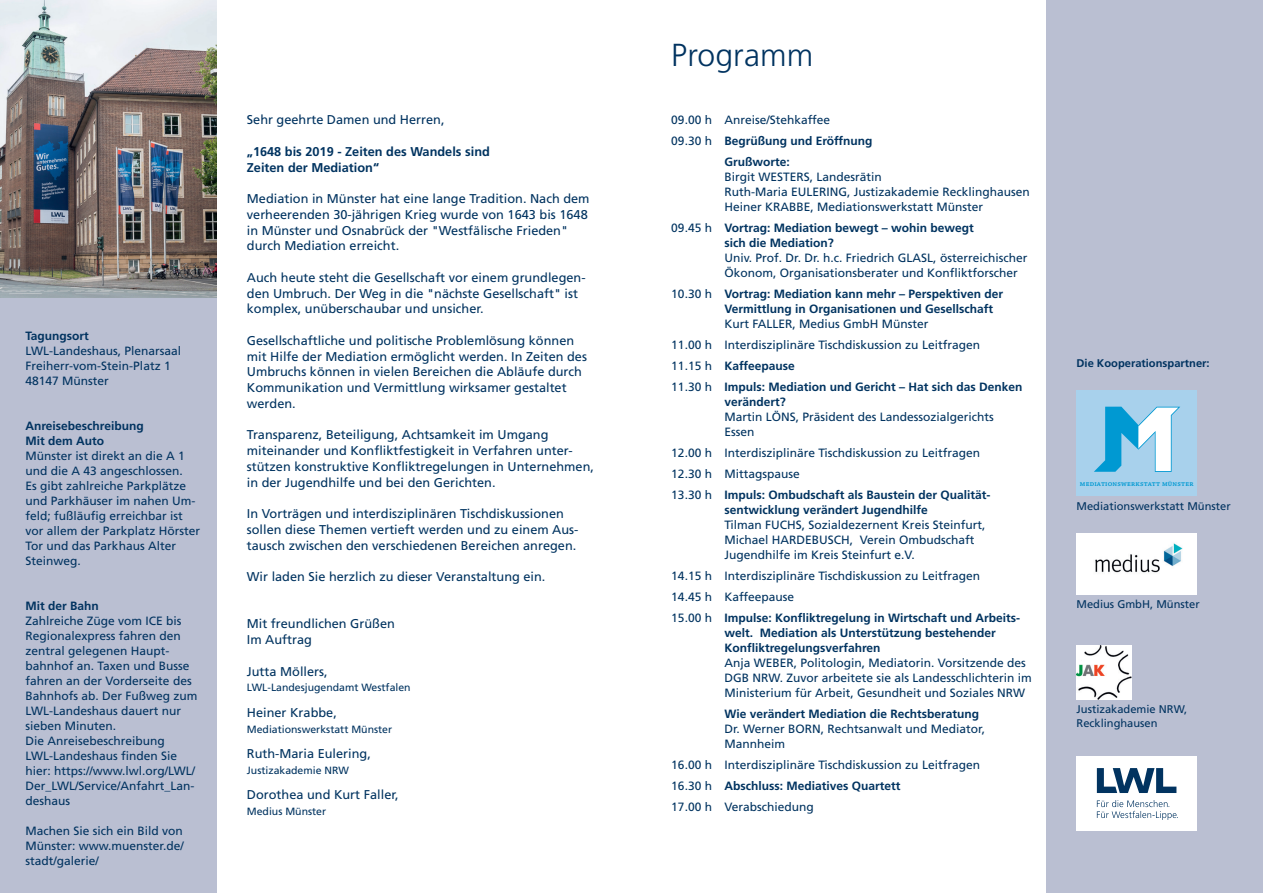
<style>
.page{position:relative;width:1263px;height:893px;background:#fff}
.page>*{position:absolute;margin:0;border:0;box-sizing:border-box;transform-origin:0 0}
.t1{font:300 31.8px "Frutiger LT Std";letter-spacing:.005em;color:#013360}
.t2{font:12.75px/15.8px "Frutiger LT Std";color:#013360}
.t3{font:700 12.75px/15.8px "Frutiger LT Std";color:#013360}
.t4{font:12px/15px "Frutiger LT Std";color:#013360}
.t5{font:700 12px/15px "Frutiger LT Std";color:#013360}
.t6{font:11.1px/14.2px "Frutiger LT Std";color:#013360}
.t7{font:700 11.1px "Frutiger LT Std";color:#013360}
.t8{font:10.5px "Frutiger LT Std";color:#013360}
.t9{font:600 7.5px "Chaparral Pro";letter-spacing:.025em;color:#0099d2}
.s1{font-weight:400}
.s2{font-weight:700}
</style>
<div class="page">
<div style="left:0;top:0;width:216px;height:893px;background:#babfd2"></div>
<img style="left:0;top:0;width:216px;height:298px">
<div style="left:1046px;top:0;width:217px;height:893px;background:#babfd2"></div>
<div style="left:1076px;top:390px;width:121px;height:106px;background:#a8d1ec"></div>
<svg style="left:1094px;top:407px;width:86px;height:65px"></svg>
<img style="left:1076px;top:534px;width:121px;height:60px">
<img style="left:1076px;top:646px;width:55px;height:53px">
<div style="left:1076px;top:756px;width:121px;height:74px;background:#fff"></div>
<svg style="left:1097px;top:768px;width:79px;height:25px"></svg>
<svg style="left:1097px;top:800px;width:81px;height:20px"></svg>
<p class="t5" style="left:26px;top:328px;width:65px">Tagungsort</p>
<p class="t4" style="left:26px;top:343px;width:157px">LWL-Landeshaus, Plenarsaal<br>Freiherr-vom-Stein-Platz 1<br>48147 Münster</p>
<p class="t5" style="left:26px;top:418px;width:120px">Anreisebeschreibung<br>Mit dem Auto</p>
<p class="t4" style="left:26px;top:448px;width:176px">Münster ist direkt an die A 1 und die A 43 angeschlossen.<br>Es gibt zahlreiche Parkplätze und Parkhäuser im nahen Um&shy;feld; fußläufig erreichbar ist vor allem der Parkplatz Hörster<br>Tor und das Parkhaus Alter<br>Steinweg.</p>
<p class="t5" style="left:26px;top:598px;width:75px">Mit der Bahn</p>
<p class="t4" style="left:26px;top:613px;width:174px">Zahlreiche Züge vom ICE bis<br>Regionalexpress fahren den zentral gelegenen Haupt&shy;bahnhof an. Taxen und Busse fahren an der Vorderseite des<br>Bahnhofs ab. Der Fußweg zum<br>LWL-Landeshaus dauert nur sieben Minuten.<br>Die Anreisebeschreibung<br>LWL-Landeshaus finden Sie hier: https://www.lwl.org/LWL/<br>Der_LWL/Service/Anfahrt_Lan&shy;deshaus</p>
<p class="t4" style="left:26px;top:823px;width:160px;text-align:justify">Machen Sie sich ein Bild von Münster: www.muenster.de/ stadt/galerie/</p>
<p class="t2" style="left:247px;top:112px;width:199px">Sehr geehrte Damen und Herren,</p>
<p class="t3" style="left:247px;top:144px;width:245px">„1648 bis 2019 - Zeiten des Wandels sind<br>Zeiten der Mediation“</p>
<p class="t2" style="left:247px;top:191px;width:344px">Mediation in Münster hat eine lange Tradition. Nach dem verheerenden 30-jährigen Krieg wurde von 1643 bis 1648 in Münster und Osnabrück der "Westfälische Frieden" durch Mediation erreicht.</p>
<p class="t2" style="left:247px;top:270px;width:340px">Auch heute steht die Gesellschaft vor einem grundlegen&shy;den Umbruch. Der Weg in die "nächste Gesellschaft" ist komplex, unüberschaubar und unsicher.</p>
<p class="t2" style="left:247px;top:333px;width:342px">Gesellschaftliche und politische Problemlösung können mit Hilfe der Mediation ermöglicht werden. In Zeiten des Umbruchs können in vielen Bereichen die Abläufe durch Kommunikation und Vermittlung wirksamer gestaltet werden.</p>
<p class="t2" style="left:247px;top:427px;width:349px">Transparenz, Beteiligung, Achtsamkeit im Umgang miteinander und Konfliktfestigkeit in Verfahren unter&shy;stützen konstruktive Konfliktregelungen in Unternehmen, in der Jugendhilfe und bei den Gerichten.</p>
<p class="t2" style="left:247px;top:506px;width:333px">In Vorträgen und interdisziplinären Tischdiskussionen sollen diese Themen vertieft werden und zu einem Aus&shy;tausch zwischen den verschiedenen Bereichen anregen.</p>
<p class="t2" style="left:247px;top:569px;width:300px">Wir laden Sie herzlich zu dieser Veranstaltung ein.</p>
<p class="t2" style="left:247px;top:616px;width:150px">Mit freundlichen Grüßen<br>Im Auftrag</p>
<p class="t2" style="left:247px;top:663px;width:82px">Jutta Möllers,</p>
<p class="t8" style="left:247px;top:682px;width:165px">LWL-Landesjugendamt Westfalen</p>
<p class="t2" style="left:247px;top:705px;width:91px">Heiner Krabbe,</p>
<p class="t8" style="left:247px;top:723px;width:147px">Mediationswerkstatt Münster</p>
<p class="t2" style="left:247px;top:746px;width:125px">Ruth-Maria Eulering,</p>
<p class="t8" style="left:247px;top:764px;width:104px">Justizakademie NRW</p>
<p class="t2" style="left:247px;top:787px;width:153px">Dorothea und Kurt Faller,</p>
<p class="t8" style="left:247px;top:805px;width:81px">Medius Münster</p>
<h1 class="t1" style="left:671px;top:37px;width:143px">Programm</h1>
<p class="t4" style="left:671px;top:112px;width:160px">09.00 h Anreise/Stehkaffee</p>
<p class="t5" style="left:671px;top:133px;width:203px"><span class="s1">09.30 h</span> Begrüßung und Eröffnung</p>
<p class="t5" style="left:724px;top:154px;width:67px">Grußworte:</p>
<p class="t4" style="left:724px;top:169px;width:307px">Birgit WESTERS, Landesrätin<br>Ruth-Maria EULERING, Justizakademie Recklinghausen<br>Heiner KRABBE, Mediationswerkstatt Münster</p>
<p class="t5" style="left:724px;top:220px;width:251px;text-indent:-53px"><span class="s1">09.45 h</span> Vortrag: Mediation bewegt – wohin bewegt sich die Mediation?</p>
<p class="t4" style="left:724px;top:250px;width:304px">Univ. Prof. Dr. Dr. h.c. Friedrich GLASL, österreichischer<br>Ökonom, Organisationsberater und Konfliktforscher</p>
<p class="t5" style="left:724px;top:286px;width:280px;text-indent:-53px"><span class="s1">10.30 h</span> Vortrag: Mediation kann mehr – Perspektiven der<br>Vermittlung in Organisationen und Gesellschaft</p>
<p class="t4" style="left:671px;top:313px;width:353px;line-height:21px;text-indent:53px">Kurt FALLER, Medius GmbH Münster<br>11.00 h Interdisziplinäre Tischdiskussion zu Leitfragen<br>11.15 h <span class="s2">Kaffeepause<br></span>11.30 h <span class="s2">Impuls: Mediation und Gericht – Hat sich das Denken</span></p>
<p class="t5" style="left:724px;top:394px;width:63px">verändert?</p>
<p class="t4" style="left:724px;top:409px;width:271px">Martin LÖNS, Präsident des Landessozialgerichts<br>Essen</p>
<p class="t4" style="left:671px;top:442px;width:321px;line-height:21px">12.00 h Interdisziplinäre Tischdiskussion zu Leitfragen<br>12.30 h Mittagspause<br>13.30 h <span class="s2">Impuls: Ombudschaft als Baustein der Qualität-</span></p>
<p class="t5" style="left:724px;top:502px;width:205px">sentwicklung verändert Jugendhilfe</p>
<p class="t4" style="left:724px;top:517px;width:262px">Tilman FUCHS, Sozialdezernent Kreis Steinfurt,<br>Michael HARDEBUSCH, Verein Ombudschaft<br>Jugendhilfe im Kreis Steinfurt e.V.</p>
<p class="t4" style="left:671px;top:565px;width:350px;line-height:21px">14.15 h Interdisziplinäre Tischdiskussion zu Leitfragen<br>14.45 h Kaffeepause<br>15.00 h <span class="s2">Impulse: Konfliktregelung in Wirtschaft und Arbeits-</span></p>
<p class="t5" style="left:724px;top:625px;width:273px">welt. Mediation als Unterstützung bestehender<br>Konfliktregelungsverfahren</p>
<p class="t4" style="left:724px;top:655px;width:309px">Anja WEBER, Politologin, Mediatorin. Vorsitzende des<br>DGB NRW. Zuvor arbeitete sie als Landesschlichterin im<br>Ministerium für Arbeit, Gesundheit und Soziales NRW</p>
<p class="t5" style="left:724px;top:706px;width:256px">Wie verändert Mediation die Rechtsberatung</p>
<p class="t4" style="left:724px;top:721px;width:262px">Dr. Werner BORN, Rechtsanwalt und Mediator,<br>Mannheim</p>
<p class="t4" style="left:671px;top:754px;width:310px;line-height:21px">16.00 h Interdisziplinäre Tischdiskussion zu Leitfragen<br>16.30 h <span class="s2">Abschluss: Mediatives Quartett<br></span>17.00 h Verabschiedung</p>
<p class="t7" style="left:1076px;top:357px;width:135px">Die Kooperationspartner:</p>
<p class="t9" style="left:1080px;top:479px;width:115px">Mediationswerkstatt Münster</p>
<p class="t6" style="left:1076px;top:499px;width:156px">Mediationswerkstatt Münster</p>
<p class="t6" style="left:1076px;top:597px;width:125px">Medius GmbH, Münster</p>
<p class="t6" style="left:1076px;top:702px;width:112px">Justizakademie NRW,<br>Recklinghausen</p>
</div>
